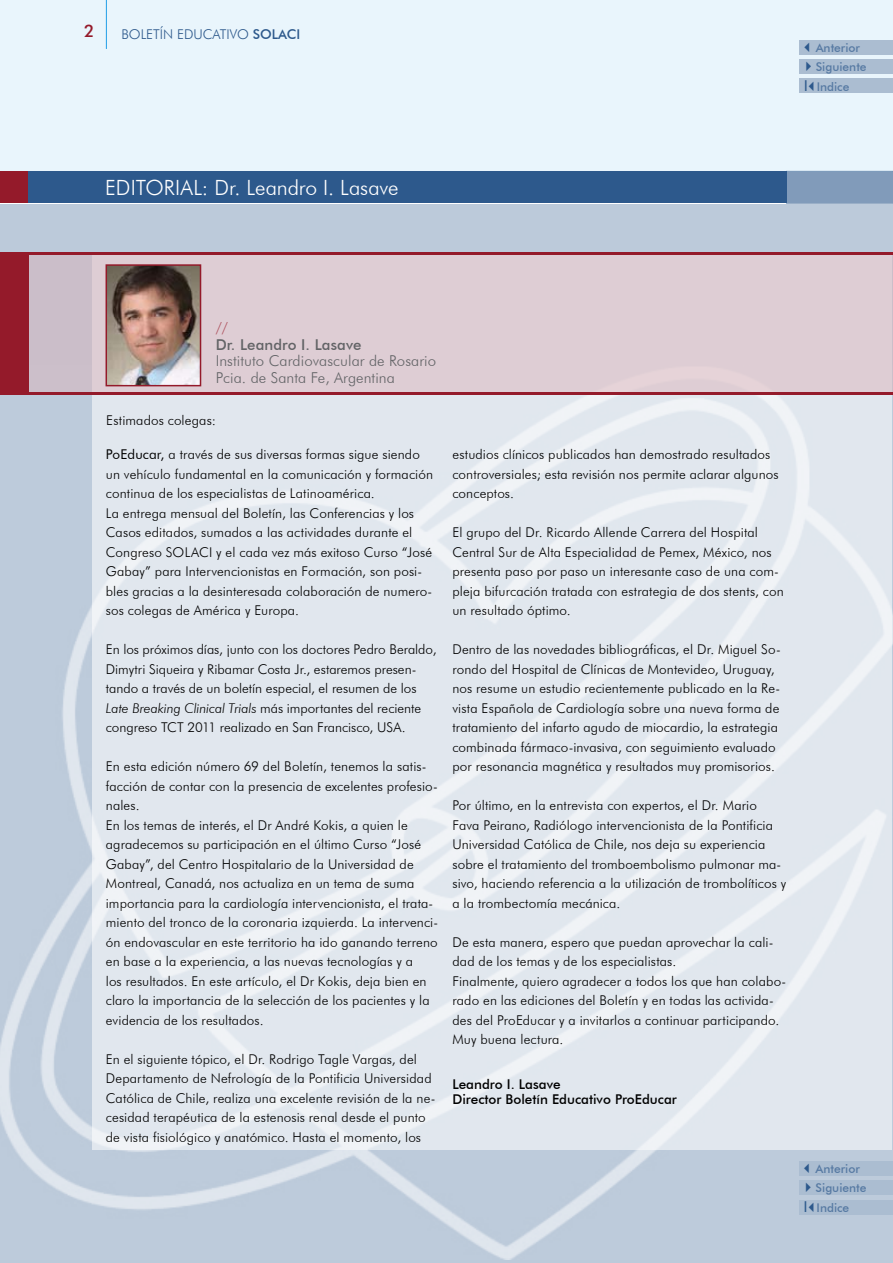
<style>
.page{position:relative;width:893px;height:1263px;background:#fff}
.page>*{position:absolute;margin:0;border:0;box-sizing:border-box;transform-origin:0 0}
.t1{font:300 21px "Futura BT";color:#fff}
.t2{font:500 17.25px "Futura BT";color:#941a2a}
.t3{font:300 15px/16.5px "Futura BT";letter-spacing:.005em;color:#636467}
.t4{font:500 15px "Futura BT";letter-spacing:.005em;color:#636467}
.t5{font:300 15px "Futura BT";color:#af535f}
.t6{font:300 13.5px/19.5px "Futura BT";letter-spacing:.01em;color:#000}
.t7{font:500 13.5px/15px "Futura BT";color:#000}
.t8{font:300 13.5px "Futura BT";color:#2d598c}
.t9{font:500 12px/20.2px "Futura BT";color:#577aa3}
.s1{font-weight:500}
.s2{color:#2d598c}
.s3{font-family:"Arial";font-weight:400;font-size:15px;color:#2d598c}
.s4{font-weight:400}
.s5{font-style:italic}
</style>
<div class="page">
<div style="left:0;top:0;width:893px;height:171px;background:#e9f5fc"></div>
<div style="left:28px;top:171px;width:759px;height:32px;background:#2d598c"></div>
<div style="left:786px;top:171px;width:107px;height:32px;background:#819bba"></div>
<div style="left:0;top:171px;width:28px;height:32px;background:#941a2a"></div>
<hr style="left:892px;top:171px;width:1px;height:32px;background:#2d598c">
<hr style="left:892px;top:0;width:1px;height:171px;background:#afdcf6">
<div style="left:0;top:204px;width:893px;height:1059px;background:#bccada"></div>
<img style="left:0;top:391px;width:893px;height:869px">
<div style="left:92px;top:255px;width:799px;height:894px;background:linear-gradient(to right,#e2e8ef,#e3e9ef)"></div>
<div style="left:0;top:255px;width:893px;height:136px;background:linear-gradient(to right,#d8c7cf,#e1d0d6)"></div>
<hr style="left:106px;top:0;width:1px;height:49px;background:#36a7e9">
<div style="left:0;top:255px;width:28px;height:136px;background:#941a2a"></div>
<hr style="left:0;top:252px;width:893px;height:3px;background:#941a2a">
<hr style="left:0;top:393px;width:893px;height:2px;background:#941a2a">
<img style="left:109px;top:267px;width:89px;height:116px">
<div style="left:106px;top:264px;width:95px;height:122px;border:2px solid #941a2a"></div>
<div style="left:799px;top:1162px;width:94px;height:14px;background:#abbdd1"></div>
<div style="left:799px;top:1181px;width:94px;height:14px;background:#abbdd1"></div>
<div style="left:799px;top:1200px;width:94px;height:14px;background:#abbdd1"></div>
<div style="left:799px;top:40px;width:94px;height:14px;background:#abbdd1"></div>
<div style="left:799px;top:59px;width:94px;height:14px;background:#abbdd1"></div>
<div style="left:799px;top:79px;width:94px;height:14px;background:#abbdd1"></div>
<p class="t2" style="left:84px;top:21px;width:12px">2</p>
<p class="t8" style="left:121px;top:26px;width:180px">BOLETÍN EDUCATIVO <span class="s1">SOLACI</span></p>
<h1 class="t1" style="left:105px;top:175px;width:295px">EDITORIAL: Dr. Leandro I. Lasave</h1>
<p class="t9" style="left:801px;top:37px;width:61px"><span class="s2">✓</span>Anterior</p>
<p class="t9" style="left:801px;top:56px;width:67px"><span class="s2">✔</span>Siguiente<br><span class="s3">I</span><span class="s2">✓</span>Indice</p>
<p class="t5" style="left:216px;top:319px;width:14px">//</p>
<p class="t4" style="left:216px;top:335px;width:147px">Dr. Leandro I. Lasave</p>
<p class="t3" style="left:216px;top:352px;width:222px">Instituto Cardiovascular de Rosario<br>Pcia. de Santa Fe, Argentina</p>
<p class="t6" style="left:106px;top:410px;width:111px">Estimados colegas:</p>
<p class="t6" style="left:106px;top:445px;width:329px"><span class="s4">PoEducar,</span> a través de sus diversas formas sigue siendo un vehículo fundamental en la comunicación y formación continua de los especialistas de Latinoamérica.<br>La entrega mensual del Boletín, las Conferencias y los Casos editados, sumados a las actividades durante el Congreso SOLACI y el cada vez más exitoso Curso “José Gabay” para Intervencionistas en Formación, son posi&shy;bles gracias a la desinteresada colaboración de numero&shy;sos colegas de América y Europa.</p>
<p class="t6" style="left:106px;top:640px;width:332px">En los próximos días, junto con los doctores Pedro Beraldo, Dimytri Siqueira y Ribamar Costa Jr., estaremos presen&shy;tando a través de un boletín especial, el resumen de los <span class="s5">Late Breaking Clinical Trials</span> más importantes del reciente congreso TCT 2011 realizado en San Francisco, USA.</p>
<p class="t6" style="left:106px;top:757px;width:334px">En esta edición número 69 del Boletín, tenemos la satis&shy;facción de contar con la presencia de excelentes profesio&shy;nales.<br>En los temas de interés, el Dr André Kokis, a quien le agradecemos su participación en el último Curso “José Gabay”, del Centro Hospitalario de la Universidad de Montreal, Canadá, nos actualiza en un tema de suma importancia para la cardiología intervencionista, el trata&shy;miento del tronco de la coronaria izquierda. La intervenci&shy;ón endovascular en este territorio ha ido ganando terreno en base a la experiencia, a las nuevas tecnologías y a<br>los resultados. En este artículo, el Dr Kokis, deja bien en claro la importancia de la selección de los pacientes y la evidencia de los resultados.</p>
<p class="t6" style="left:106px;top:1049px;width:331px">En el siguiente tópico, el Dr. Rodrigo Tagle Vargas, del Departamento de Nefrología de la Pontificia Universidad Católica de Chile, realiza una excelente revisión de la ne&shy;cesidad terapéutica de la estenosis renal desde el punto de vista fisiológico y anatómico. Hasta el momento, los</p>
<p class="t6" style="left:452px;top:444px;width:328px">estudios clínicos publicados han demostrado resultados controversiales; esta revisión nos permite aclarar algunos conceptos.</p>
<p class="t6" style="left:452px;top:522px;width:333px">El grupo del Dr. Ricardo Allende Carrera del Hospital Central Sur de Alta Especialidad de Pemex, México, nos presenta paso por paso un interesante caso de una com&shy;pleja bifurcación tratada con estrategia de dos stents, con un resultado óptimo.</p>
<p class="t6" style="left:452px;top:639px;width:330px">Dentro de las novedades bibliográficas, el Dr. Miguel So&shy;rondo del Hospital de Clínicas de Montevideo, Uruguay, nos resume un estudio recientemente publicado en la Re&shy;vista Española de Cardiología sobre una nueva forma de tratamiento del infarto agudo de miocardio, la estrategia combinada fármaco-invasiva, con seguimiento evaluado por resonancia magnética y resultados muy promisorios.</p>
<p class="t6" style="left:452px;top:795px;width:335px">Por último, en la entrevista con expertos, el Dr. Mario Fava Peirano, Radiólogo intervencionista de la Pontificia Universidad Católica de Chile, nos deja su experiencia sobre el tratamiento del tromboembolismo pulmonar ma&shy;sivo, haciendo referencia a la utilización de trombolíticos y a la trombectomía mecánica.</p>
<p class="t6" style="left:452px;top:932px;width:335px">De esta manera, espero que puedan aprovechar la cali&shy;dad de los temas y de los especialistas.<br>Finalmente, quiero agradecer a todos los que han colabo&shy;rado en las ediciones del Boletín y en todas las activida&shy;des del ProEducar y a invitarlos a continuar participando.<br>Muy buena lectura.</p>
<p class="t7" style="left:452px;top:1077px;width:226px">Leandro I. Lasave<br>Director Boletín Educativo ProEducar</p>
<p class="t9" style="left:801px;top:1158px;width:61px"><span class="s2">✓</span>Anterior</p>
<p class="t9" style="left:801px;top:1178px;width:67px"><span class="s2">✔</span>Siguiente<br><span class="s3">I</span><span class="s2">✓</span>Indice</p>
</div>
